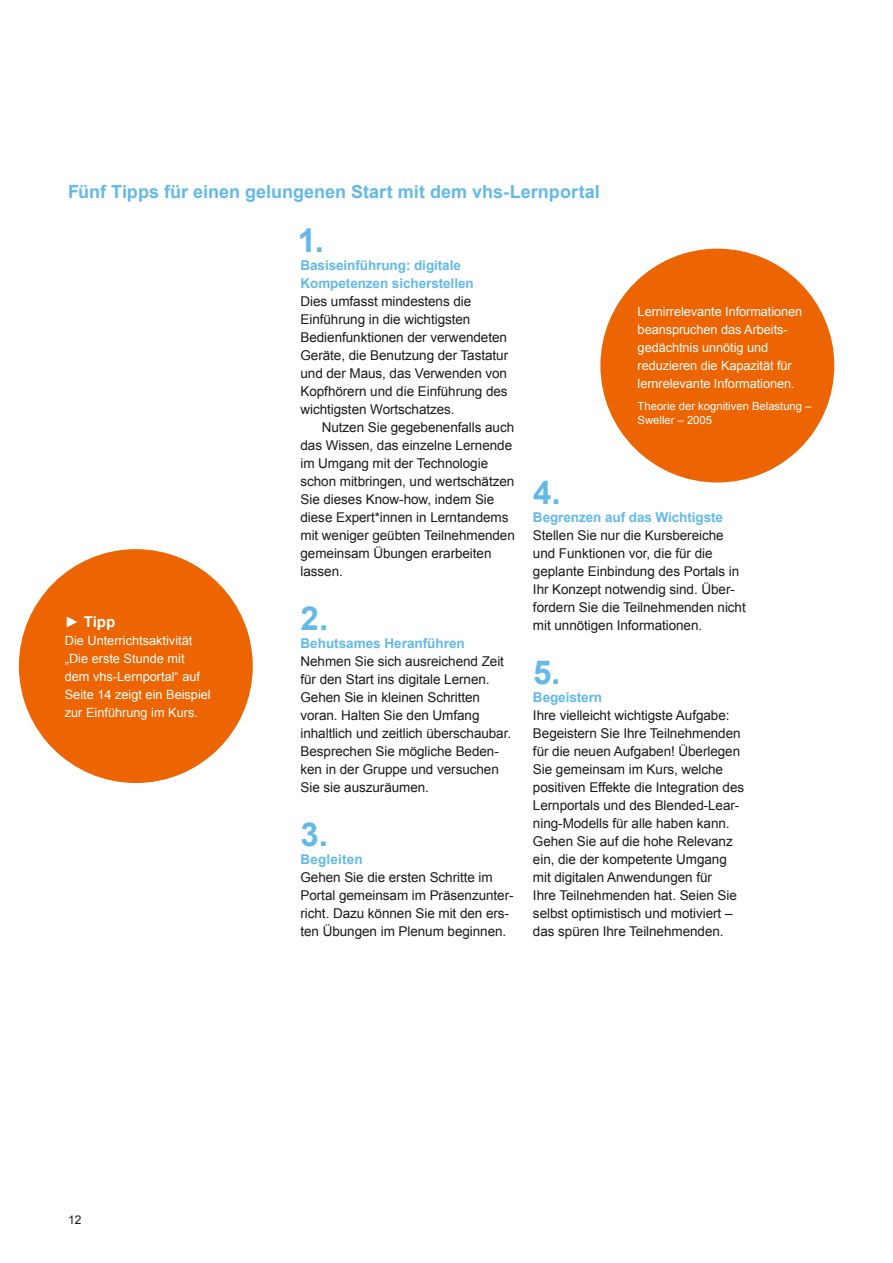
<style>
.page{position:relative;width:893px;height:1263px;background:#fff}
.page>*{position:absolute;margin:0;border:0;box-sizing:border-box;transform-origin:0 0}
.t1{font:700 33px "Arial";color:#62b9e9}
.t2{font:700 18px "Arial";color:#62b9e9}
.t3{font:700 15px "Arial";color:#fff}
.t4{font:13.5px/18px "Arial";letter-spacing:-.005em;color:#1a1a18}
.t5{font:700 13.5px/18px "Arial";letter-spacing:-.005em;color:#62b9e9}
.t6{font:700 13.5px "Arial";letter-spacing:.015em;color:#62b9e9}
.t7{font:12.75px/18px "Arial";letter-spacing:-.005em;color:#fff}
.t8{font:12px "Arial";color:#1a1a18}
.t9{font:11.25px/13.5px "Arial";color:#fff}
</style>
<div class="page">
<div style="left:19px;top:549px;width:234px;height:234px;background:#ec6502;border-radius:50%"></div>
<div style="left:600px;top:249px;width:234px;height:233px;background:#ec6502;border-radius:50%"></div>
<h2 class="t2" style="left:68px;top:180px;width:533px">Fünf Tipps für einen gelungenen Start mit dem vhs-Lernportal</h2>
<p class="t3" style="left:65px;top:611px;width:52px">► Tipp</p>
<p class="t7" style="left:65px;top:631px;width:147px">Die Unterrichtsaktivität „Die erste Stunde mit dem vhs-Lernportal“ auf<br>Seite 14 zeigt ein Beispiel zur Einführung im Kurs.</p>
<h1 class="t1" style="left:298px;top:218px;width:28px">1.</h1>
<p class="t5" style="left:300px;top:257px;width:175px">Basiseinführung: digitale<br>Kompetenzen sicherstellen</p>
<p class="t4" style="left:300px;top:292px;width:209px">Dies umfasst mindestens die<br>Einführung in die wichtigsten<br>Bedienfunktionen der verwendeten<br>Geräte, die Benutzung der Tastatur und der Maus, das Verwenden von<br>Kopfhörern und die Einführung des wichtigsten Wortschatzes.</p>
<p class="t4" style="left:300px;top:418px;width:216px;text-indent:21px">Nutzen Sie gegebenenfalls auch das Wissen, das einzelne Lernende im Umgang mit der Technologie schon mitbringen, und wertschätzen<br>Sie dieses Know-how, indem Sie diese Expert*innen in Lerntandems mit weniger geübten Teilnehmenden gemeinsam Ü bungen erarbeiten lassen.</p>
<h1 class="t1" style="left:301px;top:596px;width:29px">2.</h1>
<p class="t5" style="left:300px;top:635px;width:166px">Behutsames Heranführen</p>
<p class="t4" style="left:300px;top:652px;width:212px">Nehmen Sie sich ausreichend Zeit für den Start ins digitale Lernen.<br>Gehen Sie in kleinen Schritten voran. Halten Sie den Umfang inhaltlich und zeitlich überschaubar.<br>Besprechen Sie mögliche Beden&shy;ken in der Gruppe und versuchen<br>Sie sie auszuräumen.</p>
<h1 class="t1" style="left:301px;top:812px;width:29px">3.</h1>
<p class="t6" style="left:300px;top:850px;width:64px">Begleiten</p>
<p class="t4" style="left:300px;top:868px;width:215px">Gehen Sie die ersten Schritte im Portal gemeinsam im Präsenzunter&shy;richt. Dazu können Sie mit den ers&shy;ten Ü bungen im Plenum beginnen.</p>
<h1 class="t1" style="left:533px;top:470px;width:29px">4.</h1>
<p class="t7" style="left:638px;top:303px;width:166px">Lernirrelevante Informationen beanspruchen das Arbeits&shy;gedächtnis unnötig und reduzieren die Kapazität für lernrelevante Informationen.</p>
<p class="t9" style="left:638px;top:400px;width:175px">Theorie der kognitiven Belastung –<br>Sweller – 2005</p>
<p class="t5" style="left:533px;top:509px;width:192px">Begrenzen auf das Wichtigste</p>
<p class="t4" style="left:533px;top:526px;width:214px">Stellen Sie nur die Kursbereiche und Funktionen vor, die für die geplante Einbindung des Portals in Ihr Konzept notwendig sind. Ü ber&shy;fordern Sie die Teilnehmenden nicht mit unnötigen Informationen.</p>
<h1 class="t1" style="left:533px;top:650px;width:29px">5.</h1>
<p class="t5" style="left:533px;top:689px;width:71px">Begeistern</p>
<p class="t4" style="left:533px;top:706px;width:213px">Ihre vielleicht wichtigste Aufgabe:<br>Begeistern Sie Ihre Teilnehmenden für die neuen Aufgaben! Ü berlegen Sie gemeinsam im Kurs, welche positiven Effekte die Integration des Lernportals und des Blended-Lear&shy;ning-Modells für alle haben kann.<br>Gehen Sie auf die hohe Relevanz ein, die der kompetente Umgang mit digitalen Anwendungen für<br>Ihre Teilnehmenden hat. Seien Sie selbst optimistisch und motiviert – das spüren Ihre Teilnehmenden.</p>
<p class="t8" style="left:68px;top:1212px;width:15px">12</p>
</div>
